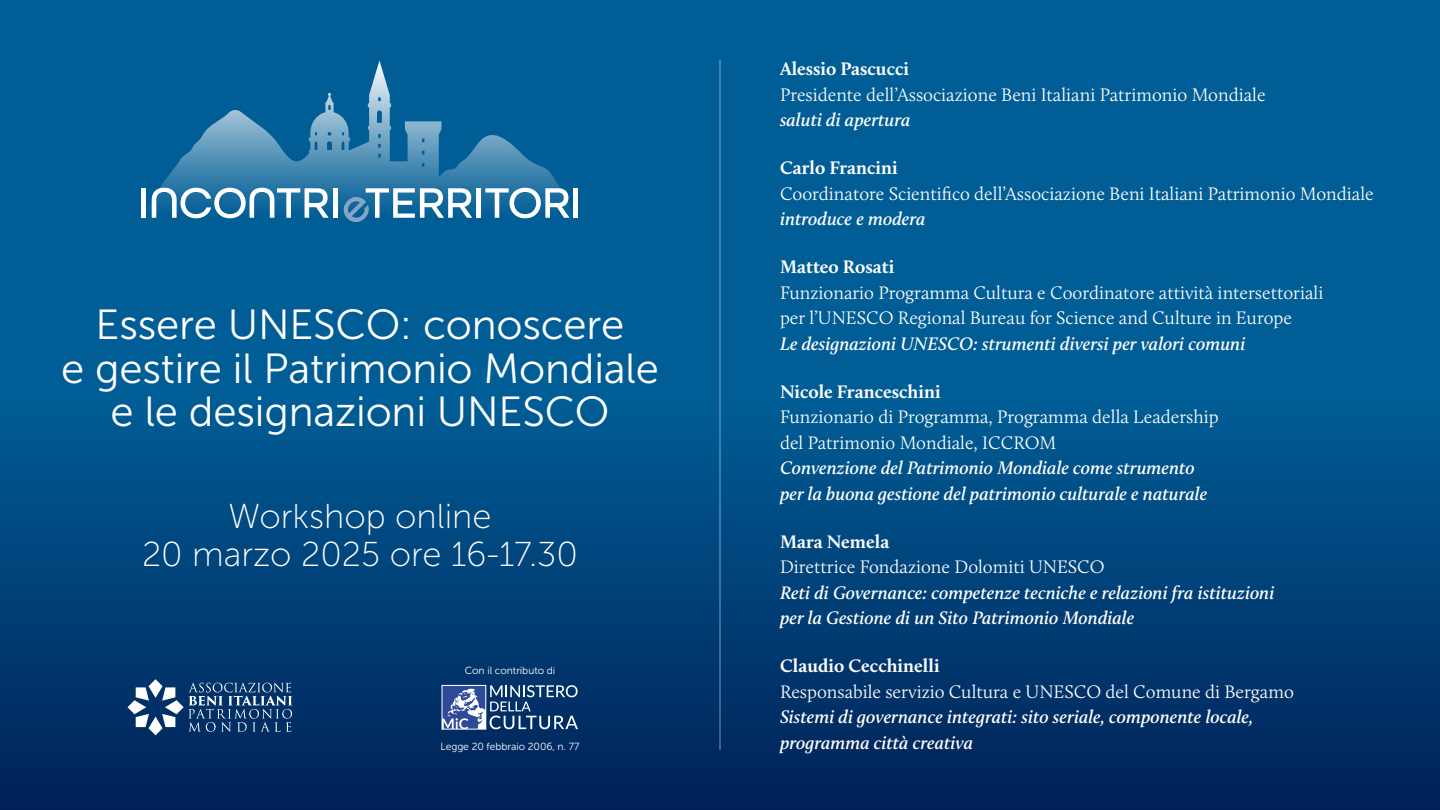
<style>
.page{position:relative;width:1440px;height:810px;background:#005d95}
.page>*{position:absolute;margin:0;border:0;box-sizing:border-box;transform-origin:0 0}
.t1{font:42px/43.5px "Museo Sans 300";letter-spacing:-.005em;color:#fff;text-align:center}
.t2{font:34.5px/37.5px "Museo Sans 100";color:#fff;text-align:center}
.t3{font:300 18.75px/25.5px "Calluna";color:#fff}
.t4{font:italic 600 18.75px/25.5px "Calluna";color:#fff}
.t5{font:700 18.75px "Calluna";color:#fff}
.t6{font:10.35px "Museo Sans 300";letter-spacing:-.005em;color:#fff}
</style>
<div class="page">
<div style="left:0;top:405px;width:1440px;height:405px;background:linear-gradient(to bottom,#005c94,#002157)"></div>
<hr style="left:720px;top:60px;width:1px;height:690px;background:#fff">
<svg style="left:149px;top:61px;width:425px;height:157px"></svg>
<hr style="left:142px;top:188px;width:4px;height:30px;background:#fff">
<svg style="left:152px;top:188px;width:177px;height:30px"></svg>
<hr style="left:333px;top:188px;width:4px;height:30px;background:#fff">
<svg style="left:342px;top:188px;width:130px;height:34px"></svg>
<div style="left:476px;top:188px;width:5px;height:30px;background:#fff"></div>
<svg style="left:485px;top:188px;width:85px;height:30px"></svg>
<hr style="left:574px;top:188px;width:4px;height:30px;background:#fff">
<svg style="left:444px;top:685px;width:134px;height:44px"></svg>
<div style="left:442px;top:685px;width:44px;height:44px;border:1px solid #fff"></div>
<svg style="left:128px;top:679px;width:164px;height:56px"></svg>
<h1 class="t1" style="left:61px;top:303px;width:599px">Essere UNESCO: conoscere<br>e gestire il Patrimonio Mondiale e le designazioni UNESCO</h1>
<h2 class="t2" style="left:142px;top:498px;width:437px">Workshop online<br>20 marzo 2025 ore 16-17.30</h2>
<p class="t6" style="left:465px;top:664px;width:92px">Con il contributo di</p>
<p class="t6" style="left:440px;top:741px;width:141px">Legge 20 febbraio 2006, n. 77</p>
<p class="t5" style="left:780px;top:57px;width:131px">Alessio Pascucci</p>
<p class="t3" style="left:780px;top:81px;width:487px">Presidente dell’Associazione Beni Italiani Patrimonio Mondiale</p>
<p class="t4" style="left:780px;top:107px;width:132px">saluti di apertura</p>
<p class="t5" style="left:780px;top:156px;width:119px">Carlo Francini</p>
<p class="t3" style="left:780px;top:180px;width:595px">Coordinatore Scientifico dell’Associazione Beni Italiani Patrimonio Mondiale</p>
<p class="t4" style="left:780px;top:206px;width:147px">introduce e modera</p>
<p class="t5" style="left:780px;top:255px;width:116px">Matteo Rosati</p>
<p class="t3" style="left:780px;top:279px;width:545px">Funzionario Programma Cultura e Coordinatore attività intersettoriali per l’UNESCO Regional Bureau for Science and Culture in Europe</p>
<p class="t4" style="left:780px;top:330px;width:467px">Le designazioni UNESCO: strumenti diversi per valori comuni</p>
<p class="t5" style="left:780px;top:380px;width:162px">Nicole Franceschini</p>
<p class="t3" style="left:780px;top:404px;width:440px">Funzionario di Programma, Programma della Leadership del Patrimonio Mondiale, ICCROM</p>
<p class="t4" style="left:780px;top:455px;width:429px">Convenzione del Patrimonio Mondiale come strumento per la buona gestione del patrimonio culturale e naturale</p>
<p class="t5" style="left:780px;top:530px;width:111px">Mara Nemela</p>
<p class="t3" style="left:780px;top:554px;width:326px">Direttrice Fondazione Dolomiti UNESCO</p>
<p class="t4" style="left:780px;top:579px;width:496px">Reti di Governance: competenze tecniche e relazioni fra istituzioni per la Gestione di un Sito Patrimonio Mondiale</p>
<p class="t5" style="left:780px;top:654px;width:161px">Claudio Cecchinelli</p>
<p class="t3" style="left:780px;top:678px;width:515px">Responsabile servizio Cultura e UNESCO del Comune di Bergamo</p>
<p class="t4" style="left:780px;top:704px;width:475px">Sistemi di governance integrati: sito seriale, componente locale, programma città creativa</p>
</div>
